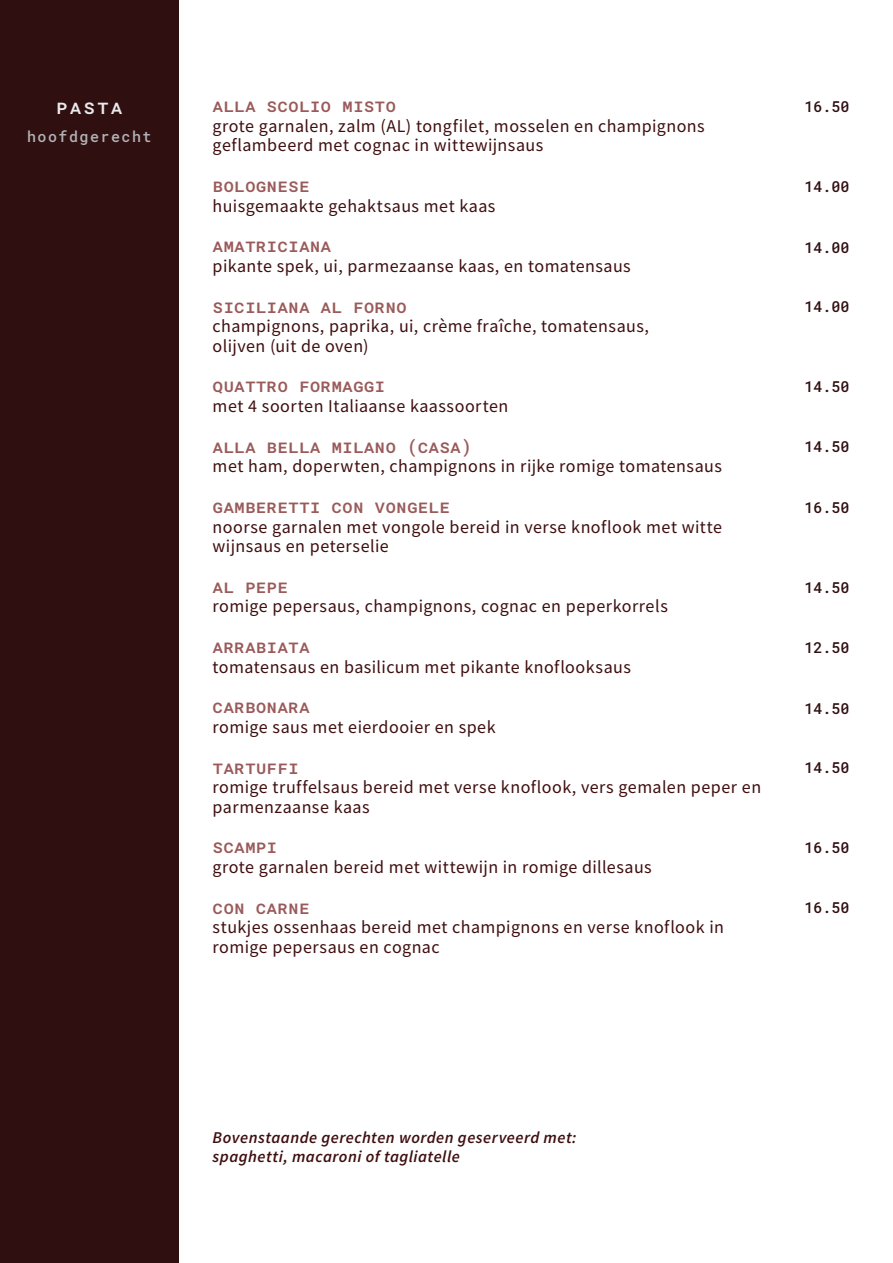
<style>
.page{position:relative;width:893px;height:1263px;background:#fff}
.page>*{position:absolute;margin:0;border:0;box-sizing:border-box;transform-origin:0 0}
.Categorie_kop{font:500 19.5px "Roboto Mono";letter-spacing:.1em;color:#e9eaeb}
.Gerecht_omschrijving{font:18px/19.5px "Source Sans Pro";letter-spacing:.025em;color:#3f0e0f}
.Gerecht{font:500 18px "Roboto Mono";color:#9a5a5a}
.Gerecht_omschrijving-2{font:italic 600 16.5px/19.5px "Source Sans Pro";letter-spacing:.03em;color:#3f0e0f}
.prijs{font:500 15px "Roboto Mono";color:#300f11}
.categorie_kop_sub{font:500 15px "Roboto Mono";letter-spacing:.1em;color:#b2b3b7}
</style>
<div class="page">
<div style="left:0;top:0;width:179px;height:1263px;background:#300f11"></div>
<p class="Categorie_kop" style="left:56px;top:93px;width:68px">pasta</p>
<p class="categorie_kop_sub" style="left:27px;top:126px;width:126px">hoofdgerecht</p>
<p class="Gerecht" style="left:213px;top:93px;width:185px">Alla Scolio Misto</p>
<p class="Gerecht_omschrijving" style="left:213px;top:116px;width:494px">grote garnalen, zalm (AL) tongfilet, mosselen en champignons geflambeerd met cognac in wittewijnsaus</p>
<p class="Gerecht" style="left:213px;top:173px;width:99px">Bolognese</p>
<p class="Gerecht_omschrijving" style="left:213px;top:196px;width:284px">huisgemaakte gehaktsaus met kaas</p>
<p class="Gerecht" style="left:213px;top:233px;width:120px">Amatriciana</p>
<p class="Gerecht_omschrijving" style="left:213px;top:256px;width:420px">pikante spek, ui, parmezaanse kaas, en tomatensaus</p>
<p class="Gerecht" style="left:213px;top:294px;width:196px">Siciliana al Forno</p>
<p class="Gerecht_omschrijving" style="left:213px;top:316px;width:438px">champignons, paprika, ui, crème fraîche, tomatensaus, olijven (uit de oven)</p>
<p class="Gerecht" style="left:213px;top:373px;width:174px">Quattro Formaggi</p>
<p class="Gerecht_omschrijving" style="left:213px;top:396px;width:297px">met 4 soorten Italiaanse kaassoorten</p>
<p class="Gerecht" style="left:213px;top:434px;width:261px">Alla Bella Milano (casa)</p>
<p class="Gerecht_omschrijving" style="left:213px;top:456px;width:511px">met ham, doperwten, champignons in rijke romige tomatensaus</p>
<p class="Gerecht" style="left:213px;top:494px;width:239px">Gamberetti con Vongele</p>
<p class="Gerecht_omschrijving" style="left:213px;top:517px;width:511px">noorse garnalen met vongole bereid in verse knoflook met witte wijnsaus en peterselie</p>
<p class="Gerecht" style="left:213px;top:574px;width:77px">Al pepe</p>
<p class="Gerecht_omschrijving" style="left:213px;top:596px;width:457px">romige pepersaus, champignons, cognac en peperkorrels</p>
<p class="Gerecht" style="left:213px;top:634px;width:99px">Arrabiata</p>
<p class="Gerecht_omschrijving" style="left:213px;top:657px;width:420px">tomatensaus en basilicum met pikante knoflooksaus</p>
<p class="Gerecht" style="left:213px;top:694px;width:99px">Carbonara</p>
<p class="Gerecht_omschrijving" style="left:213px;top:717px;width:284px">romige saus met eierdooier en spek</p>
<p class="Gerecht" style="left:213px;top:754px;width:88px">tartuff i</p>
<p class="Gerecht_omschrijving" style="left:213px;top:777px;width:550px">romige truffelsaus bereid met verse knoflook, vers gemalen peper en parmenzaanse kaas</p>
<p class="Gerecht" style="left:213px;top:834px;width:66px">Scampi</p>
<p class="Gerecht_omschrijving" style="left:213px;top:857px;width:441px">grote garnalen bereid met wittewijn in romige dillesaus</p>
<p class="Gerecht" style="left:213px;top:895px;width:99px">Con carne</p>
<p class="Gerecht_omschrijving" style="left:213px;top:917px;width:513px">stukjes ossenhaas bereid met champignons en verse knoflook in romige pepersaus en cognac</p>
<p class="prijs" style="left:805px;top:97px;width:46px">16.50</p>
<p class="prijs" style="left:805px;top:176px;width:46px">14.00</p>
<p class="prijs" style="left:805px;top:237px;width:46px">14.00</p>
<p class="prijs" style="left:805px;top:296px;width:46px">14.00</p>
<p class="prijs" style="left:805px;top:377px;width:46px">14.50</p>
<p class="prijs" style="left:805px;top:437px;width:46px">14.50</p>
<p class="prijs" style="left:805px;top:497px;width:46px">16.50</p>
<p class="prijs" style="left:805px;top:577px;width:46px">14.50</p>
<p class="prijs" style="left:805px;top:637px;width:46px">12.50</p>
<p class="prijs" style="left:805px;top:698px;width:46px">14.50</p>
<p class="prijs" style="left:805px;top:757px;width:46px">14.50</p>
<p class="prijs" style="left:805px;top:837px;width:46px">16.50</p>
<p class="prijs" style="left:805px;top:897px;width:46px">16.50</p>
<p class="Gerecht_omschrijving-2" style="left:213px;top:1127px;width:366px">Bovenstaande gerechten worden geserveerd met: spaghetti, macaroni of tagliatelle</p>
</div>
